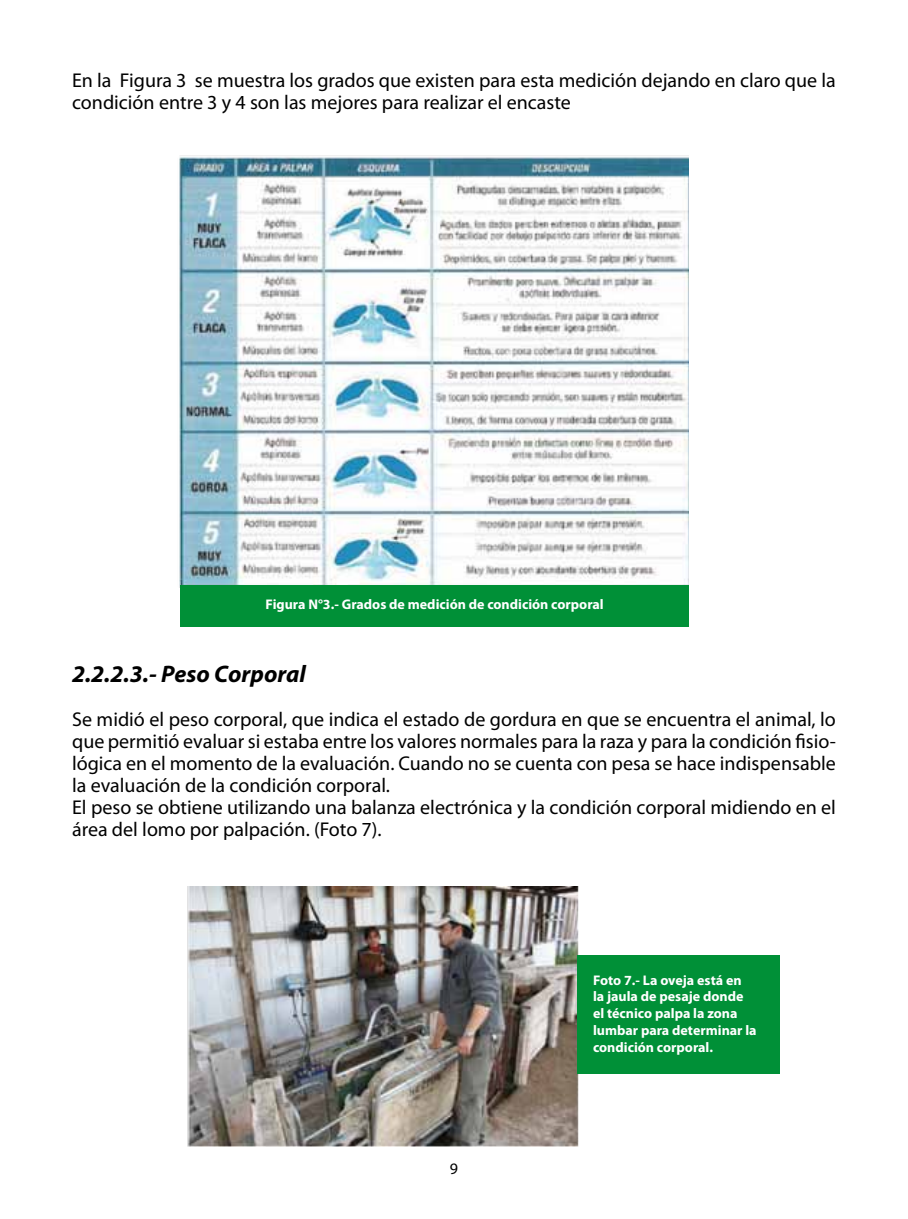
<style>
.page{position:relative;width:908px;height:1219px;background:#fff}
.page>*{position:absolute;margin:0;border:0;box-sizing:border-box;transform-origin:0 0}
.t1{font:italic 700 24px "Myriad Pro";color:#000}
.t2{font:20px/22px "Myriad Pro";color:#000}
.t3{font:16px "Myriad Pro";color:#000}
.t4{font:700 14px/16.8px "Myriad Pro";color:#fff}
</style>
<div class="page">
<img style="left:179px;top:155px;width:509px;height:433px">
<img style="left:187px;top:887px;width:391px;height:260px">
<div style="left:180px;top:585px;width:508px;height:42px;background:#009037"></div>
<div style="left:577px;top:955px;width:203px;height:118px;background:#009037"></div>
<p class="t2" style="left:72px;top:69px;width:764px">En la Figura 3 se muestra los grados que existen para esta medición dejando en claro que la condición entre 3 y 4 son las mejores para realizar el encaste</p>
<p class="t4" style="left:265px;top:596px;width:339px">Figura N°3.- Grados de medición de condición corporal</p>
<p class="t1" style="left:72px;top:658px;width:235px">2.2.2.3.- Peso Corporal</p>
<p class="t2" style="left:72px;top:708px;width:765px">Se midió el peso corporal, que indica el estado de gordura en que se encuentra el animal, lo que permitió evaluar si estaba entre los valores normales para la raza y para la condición fisio&shy;lógica en el momento de la evaluación. Cuando no se cuenta con pesa se hace indispensable la evaluación de la condición corporal.<br>El peso se obtiene utilizando una balanza electrónica y la condición corporal midiendo en el área del lomo por palpación. (Foto 7).</p>
<p class="t3" style="left:449px;top:1159px;width:10px">9</p>
<p class="t4" style="left:592px;top:971px;width:165px">Foto 7.- La oveja está en<br>la jaula de pesaje donde el técnico palpa la zona lumbar para determinar la condición corporal.</p>
</div>
